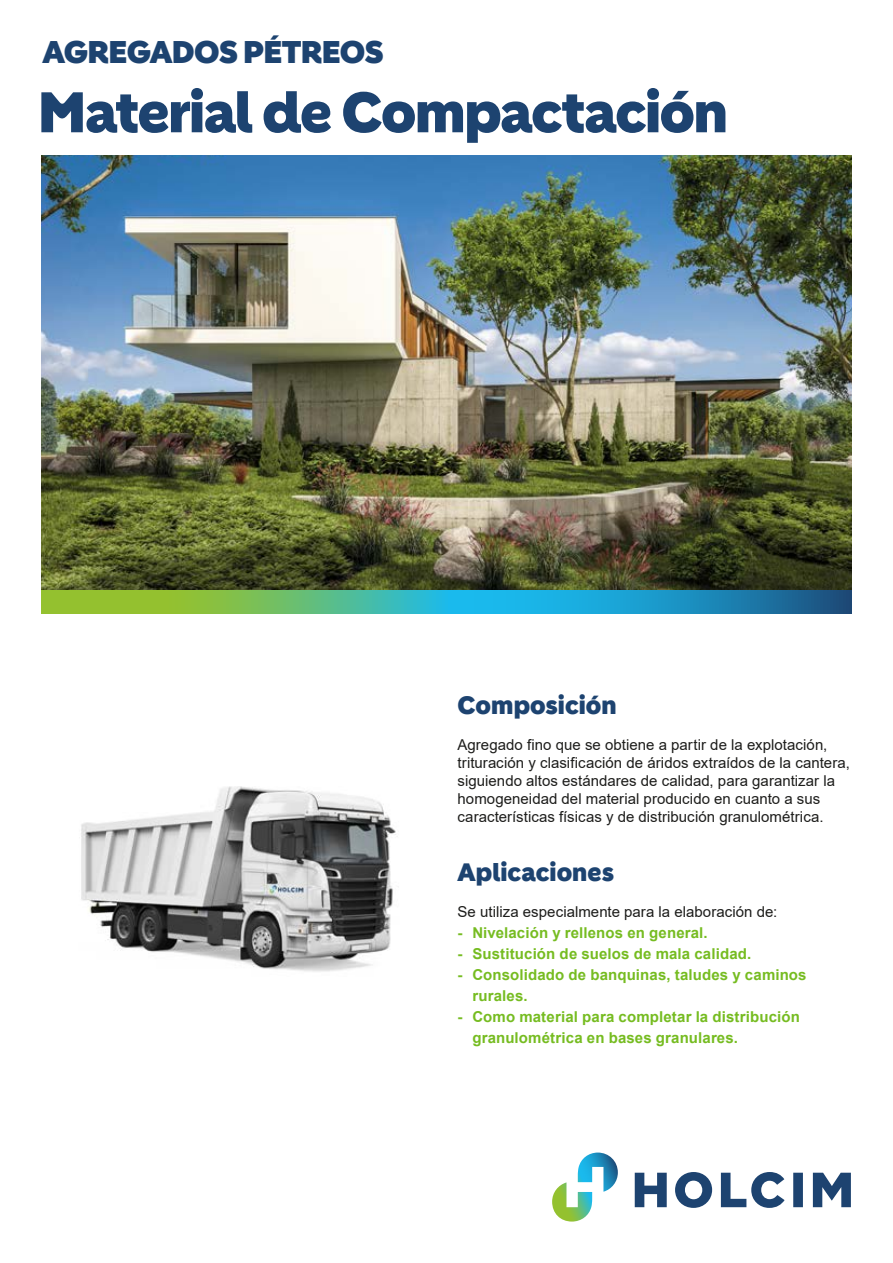
<style>
.page{position:relative;width:893px;height:1263px;background:#fff}
.page>*{position:absolute;margin:0;border:0;box-sizing:border-box;transform-origin:0 0}
.t1{font:900 55.5px "Holcim Headline";letter-spacing:-.025em;color:#1d4370}
.t2{font:900 30.6px "Holcim Headline";letter-spacing:-.02em;color:#1d4370}
.t3{font:900 24.45px "Holcim Headline";color:#1d4370}
.t4{font:15px/18px "Arial";letter-spacing:.005em;color:#1d1d1b}
.t5{font:700 15px/21px "Arial";letter-spacing:.01em;color:#76bc21}
</style>
<div class="page">
<img style="left:41px;top:156px;width:810px;height:434px">
<svg style="left:635px;top:1172px;width:216px;height:36px"></svg>
<svg style="left:552px;top:1152px;width:66px;height:69px"></svg>
<svg style="left:41px;top:590px;width:810px;height:24px"></svg>
<img style="left:81px;top:786px;width:317px;height:186px">
<h2 class="t2" style="left:43px;top:34px;width:343px">AGREGADOS PÉTREOS</h2>
<h1 class="t1" style="left:38px;top:80px;width:691px">Material de Compactación</h1>
<h3 class="t3" style="left:458px;top:691px;width:161px">Composición</h3>
<p class="t4" style="left:458px;top:736px;width:394px">Agregado fino que se obtiene a partir de la explotación, trituración y clasificación de áridos extraídos de la cantera, siguiendo altos estándares de calidad, para garantizar la homogeneidad del material producido en cuanto a sus características físicas y de distribución granulométrica.</p>
<h3 class="t3" style="left:458px;top:858px;width:158px">Aplicaciones</h3>
<p class="t4" style="left:458px;top:903px;width:321px">Se utiliza especialmente para la elaboración de:</p>
<p class="t5" style="left:458px;top:922px;width:252px">- Nivelación y rellenos en general.</p>
<p class="t5" style="left:458px;top:943px;width:295px">- Sustitución de suelos de mala calidad.</p>
<p class="t5" style="left:472px;top:964px;width:336px;text-indent:-15px">- Consolidado de banquinas, taludes y caminos rurales.</p>
<p class="t5" style="left:472px;top:1006px;width:329px;text-indent:-15px">- Como material para completar la distribución granulométrica en bases granulares.</p>
</div>
